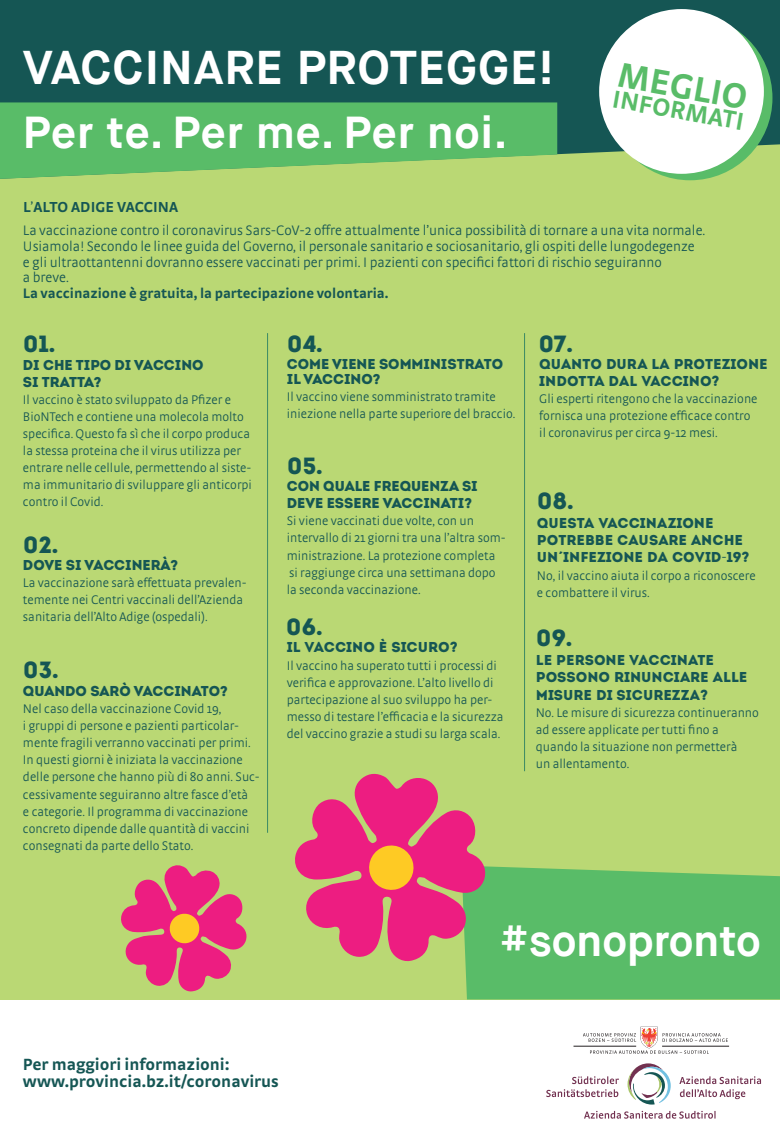
<style>
.page{position:relative;width:780px;height:1146px;background:#fff}
.page>*{position:absolute;margin:0;border:0;box-sizing:border-box;transform-origin:0 0}
.t1{font:700 47.4px "Maison Neue";letter-spacing:.02em;color:#fff}
.t2{font:700 44.8px "Maison Neue";letter-spacing:.02em;color:#fff}
.t3{font:700 43.7px "Maison Neue";color:#fff}
.t4{font:700 36.8px "Strada OT";color:#59bc68}
.t5{font:700 26px "Strada OT";color:#59bc68}
.t6{font:23.4px "Intro";color:#155654}
.t7{font:700 17.1px/17.1px "Strada OT";color:#155654}
.t8{font:700 15.2px "Strada OT";letter-spacing:.01em;color:#155654}
.t9{font:300 14.5px/15.8px "Strada OT";color:#155654}
.t10{font:700 14.5px "Strada OT";color:#155654}
.t11{font:14.3px/17.2px "Intro";color:#155654}
.t12{font:900 14.3px/16.9px "Intro";color:#155654}
.t13{font:300 13.2px/17.1px "Strada OT";color:#155654}
.s1{font-weight:300}
.s2{font-family:"Strada OT";font-weight:300}
</style>
<div class="page">
<div style="left:0;top:0;width:780px;height:999px;background:#bad874"></div>
<hr style="left:524px;top:333px;width:1px;height:438px;background:#3b8a64">
<hr style="left:267px;top:333px;width:1px;height:499px;background:#3b8a64">
<svg style="left:121px;top:865px;width:126px;height:126px"></svg>
<div style="left:0;top:0;width:780px;height:179px;background:#155654"></div>
<svg style="left:0;top:102px;width:557px;height:77px;fill:#59bc68"></svg>
<div style="left:465px;top:866px;width:315px;height:133px;background:#59bc68"></div>
<svg style="left:295px;top:773px;width:192px;height:189px;fill:#ed1d81"></svg>
<svg style="left:366px;top:842px;width:50px;height:50px"></svg>
<div style="left:607px;top:16px;width:165px;height:164px;background:#59bc68;border-radius:50%"></div>
<div style="left:599px;top:9px;width:164px;height:165px;background:#fff;border-radius:50%"></div>
<hr style="left:662px;top:1045px;width:67px;height:1px;background:#231f20">
<hr style="left:573px;top:1045px;width:63px;height:1px;background:#231f20">
<svg style="left:679px;top:1076px;width:82px;height:22px"></svg>
<svg style="left:546px;top:1076px;width:73px;height:20px"></svg>
<svg style="left:584px;top:1110px;width:131px;height:8px"></svg>
<svg style="left:627px;top:1063px;width:43px;height:41px"></svg>
<svg style="left:583px;top:1026px;width:144px;height:27px"></svg>
<h1 class="t1" style="left:23px;top:37px;width:532px">VACCINARE PROTEGGE!</h1>
<h2 class="t2" style="left:23px;top:103px;width:486px">Per te. Per me. Per noi.</h2>
<h3 class="t4" style="left:621px;top:52px;width:133px;rotate:10deg">MEGLIO</h3>
<h3 class="t5" style="left:615px;top:83px;width:135px;rotate:10deg">INFORMATI</h3>
<p class="t8" style="left:23px;top:197px;width:157px">L<span class="s1">’</span>ALTO ADIGE VACCINA</p>
<p class="t9" style="left:23px;top:222px;width:684px">La vaccinazione contro il coronavirus Sars-CoV-2 offre attualmente l’unica possibilità di tornare a una vita normale.<br>Usiamola! Secondo le linee guida del Governo, il personale sanitario e sociosanitario, gli ospiti delle lungodegenze<br>e gli ultraottantenni dovranno essere vaccinati per primi. I pazienti con specifici fattori di rischio seguiranno<br>a breve.</p>
<p class="t10" style="left:23px;top:284px;width:367px">La vaccinazione è gratuita, la partecipazione volontaria.</p>
<h3 class="t6" style="left:23px;top:329px;width:34px">01.</h3>
<p class="t12" style="left:23px;top:356px;width:182px">DI CHE TIPO DI VACCINO<br>SI TRATTA?</p>
<p class="t13" style="left:23px;top:391px;width:230px">Il vaccino è stato sviluppato da Pfizer e BioNTech e contiene una molecola molto specifica. Questo fa sì che il corpo produca la stessa proteina che il virus utilizza per entrare nelle cellule, permettendo al siste&shy;ma immunitario di sviluppare gli anticorpi contro il Covid.</p>
<h3 class="t6" style="left:23px;top:530px;width:37px">02.</h3>
<p class="t12" style="left:23px;top:556px;width:156px">DOVE SI VACCINERÀ?</p>
<p class="t13" style="left:23px;top:574px;width:225px">La vaccinazione sarà effettuata prevalen&shy;temente nei Centri vaccinali dell’Azienda sanitaria dell’Alto Adige (ospedali).</p>
<h3 class="t6" style="left:23px;top:655px;width:37px">03.</h3>
<p class="t12" style="left:23px;top:682px;width:206px">QUANDO SARÒ VACCINATO?</p>
<p class="t13" style="left:23px;top:700px;width:238px">Nel caso della vaccinazione Covid 19,<br>i gruppi di persone e pazienti particolar&shy;mente fragili verranno vaccinati per primi.<br>In questi giorni è iniziata la vaccinazione delle persone che hanno più di 80 anni. Suc&shy;cessivamente seguiranno altre fasce d’età<br>e categorie. Il programma di vaccinazione concreto dipende dalle quantità di vaccini consegnati da parte dello Stato.</p>
<h3 class="t6" style="left:287px;top:329px;width:38px">04.</h3>
<p class="t12" style="left:287px;top:355px;width:218px;line-height:15.6px">COME VIENE SOMMINISTRATO<br>IL VACCINO?</p>
<p class="t13" style="left:287px;top:388px;width:230px">Il vaccino viene somministrato tramite iniezione nella parte superiore del braccio.</p>
<h3 class="t6" style="left:287px;top:451px;width:38px">05.</h3>
<p class="t12" style="left:287px;top:477px;width:192px;line-height:17.2px">CON QUALE FREQUENZA SI<br>DEVE ESSERE VACCINATI?</p>
<p class="t13" style="left:287px;top:512px;width:220px">Si viene vaccinati due volte, con un intervallo di 21 giorni tra una l’altra som&shy;ministrazione. La protezione completa si raggiunge circa una settimana dopo la seconda vaccinazione.</p>
<h3 class="t6" style="left:286px;top:613px;width:39px">06.</h3>
<p class="t11" style="left:287px;top:638px;width:172px">IL VACCINO È SICURO?</p>
<p class="t13" style="left:287px;top:656px;width:218px">Il vaccino ha superato tutti i processi di verifica e approvazione. L’alto livello di partecipazione al suo sviluppo ha per&shy;messo di testare l’efficacia e la sicurezza del vaccino grazie a studi su larga scala.</p>
<h3 class="t6" style="left:538px;top:329px;width:36px">07.</h3>
<p class="t11" style="left:539px;top:355px;width:230px">QUANTO DURA LA PROTEZIONE<br>INDOTTA DAL VACCINO?</p>
<p class="t13" style="left:539px;top:390px;width:220px">Gli esperti ritengono che la vaccinazione fornisca una protezione efficace contro il coronavirus per circa 9-12 mesi.</p>
<h3 class="t6" style="left:537px;top:487px;width:38px">08.</h3>
<p class="t11" style="left:537px;top:514px;width:214px">QUESTA VACCINAZIONE<br>POTREBBE CAUSARE ANCHE<br>UN´INFEZIONE DA COVID<span class="s2">-</span>19?</p>
<p class="t13" style="left:537px;top:566px;width:220px">No, il vaccino aiuta il corpo a riconoscere e combattere il virus.</p>
<h3 class="t6" style="left:535px;top:623px;width:38px">09.</h3>
<p class="t11" style="left:535px;top:651px;width:213px">LE PERSONE VACCINATE<br>POSSONO RINUNCIARE ALLE<br>MISURE DI SICUREZZA?</p>
<p class="t13" style="left:535px;top:704px;width:225px">No. Le misure di sicurezza continueranno ad essere applicate per tutti fino a quando la situazione non permetterà<br>un allentamento.</p>
<h3 class="t3" style="left:499px;top:913px;width:263px">#sonopronto</h3>
<p class="t7" style="left:23px;top:1055px;width:257px">Per maggiori informazioni: www.provincia.bz.it/coronavirus</p>
</div>
